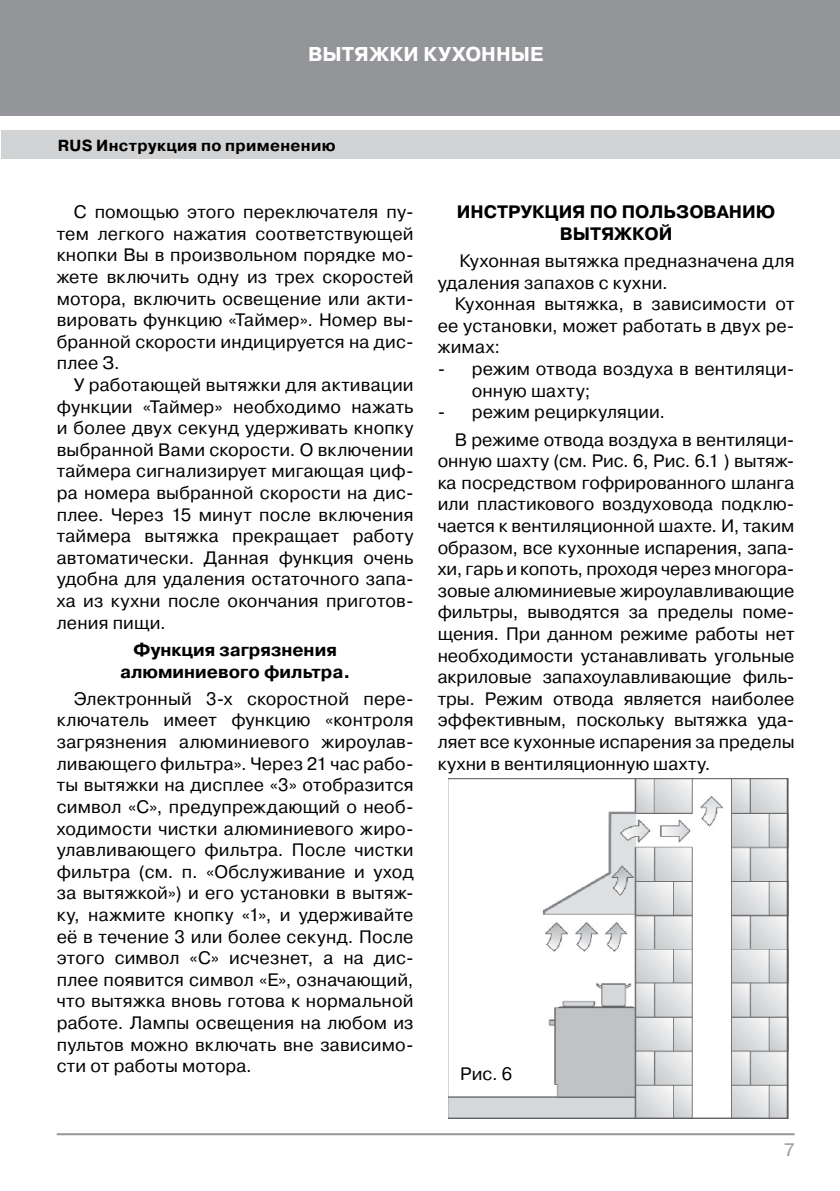
<style>
.page{position:relative;width:840px;height:1191px;background:#fff}
.page>*{position:absolute;margin:0;border:0;box-sizing:border-box;transform-origin:0 0}
.t1{font:700 20px "Pragmatica C";letter-spacing:.005em;color:#fff}
.t2{font:18px/21.6px "Pragmatica C";letter-spacing:.01em;color:#000;text-align:justify}
.t3{font:700 18px/21.6px "Pragmatica C";color:#000;text-align:center}
.t4{font:18px "Pragmatica C";color:#939598}
.t5{font:700 16px "Pragmatica C";letter-spacing:.02em;color:#000}
</style>
<div class="page">
<div style="left:0;top:0;width:839px;height:116px;background:#939598"></div>
<div style="left:1px;top:130px;width:838px;height:29px;background:#d1d3d4"></div>
<hr style="left:57px;top:1133px;width:737px;height:2px;background:#939598">
<img style="left:448px;top:779px;width:340px;height:339px">
<p class="t1" style="left:308px;top:43px;width:236px">ВЫТЯЖКИ КУХОННЫЕ</p>
<p class="t5" style="left:58px;top:136px;width:279px">RUS Инструкция по применению</p>
<p class="t2" style="left:57px;top:201px;width:358px;text-indent:17px">С помощью этого переключателя пу&shy;тем легкого нажатия соответствующей кнопки Вы в произвольном порядке мо&shy;жете включить одну из трех скоростей мотора, включить освещение или акти&shy;вировать функцию «Таймер». Номер вы&shy;бранной скорости индицируется на дис&shy;плее З.</p>
<p class="t2" style="left:57px;top:374px;width:358px;text-indent:17px">У работающей вытяжки для активации функции «Таймер» необходимо нажать и более двух секунд удерживать кнопку выбранной Вами скорости. О включении таймера сигнализирует мигающая циф&shy;ра номера выбранной скорости на дис&shy;плее. Через 15 минут после включения таймера вытяжка прекращает работу автоматически. Данная функция очень удобна для удаления остаточного запа&shy;ха из кухни после окончания приготов&shy;ления пищи.</p>
<p class="t3" style="left:120px;top:639px;width:231px">Функция загрязнения алюминиевого фильтра.</p>
<p class="t2" style="left:57px;top:688px;width:358px;text-indent:17px">Электронный 3-х скоростной пере&shy;ключатель имеет функцию «контроля загрязнения алюминиевого жироулав&shy;ливающего фильтра». Через 21 час рабо&shy;ты вытяжки на дисплее «3» отобразится символ «С», предупреждающий о необ&shy;ходимости чистки алюминиевого жиро&shy;улавливающего фильтра. После чистки фильтра (см. п. «Обслуживание и уход за вытяжкой») и его установки в вытяж&shy;ку, нажмите кнопку «1», и удерживайте её в течение 3 или более секунд. После этого символ «С» исчезнет, а на дис&shy;плее появится символ «Е», означающий, что вытяжка вновь готова к нормальной работе. Лампы освещения на любом из пультов можно включать вне зависимо&shy;сти от работы мотора.</p>
<p class="t3" style="left:456px;top:201px;width:320px">ИНСТРУКЦИЯ ПО ПОЛЬЗОВАНИЮ<br>ВЫТЯЖКОЙ</p>
<p class="t2" style="left:437px;top:250px;width:358px;text-indent:22px">Кухонная вытяжка предназначена для удаления запахов с кухни.</p>
<p class="t2" style="left:437px;top:293px;width:358px;text-indent:17px">Кухонная вытяжка, в зависимости от ее установки, может работать в двух ре&shy;жимах:</p>
<p class="t2" style="left:471px;top:358px;width:324px;text-indent:-34px">- режим отвода воздуха в вентиляци&shy;онную шахту;</p>
<p class="t2" style="left:454px;top:398px;width:341px;line-height:27.2px;text-indent:-17px">- режим рециркуляции.<br>В режиме отвода воздуха в вентиляци-</p>
<p class="t2" style="left:437px;top:450px;width:358px">онную шахту (см. Рис. 6, Рис. 6.1 ) вытяж&shy;ка посредством гофрированного шланга или пластикового воздуховода подклю&shy;чается к вентиляционной шахте. И, таким образом, все кухонные испарения, запа&shy;хи, гарь и копоть, проходя через многора&shy;зовые алюминиевые жироулавливающие фильтры, выводятся за пределы поме&shy;щения. При данном режиме работы нет необходимости устанавливать угольные акриловые запахоулавливающие филь&shy;тры. Режим отвода является наиболее эффективным, поскольку вытяжка уда&shy;ляет все кухонные испарения за пределы кухни в вентиляционную шахту.</p>
<p class="t2" style="left:460px;top:1063px;width:54px">Рис. 6</p>
<p class="t4" style="left:783px;top:1139px;width:12px">7</p>
</div>
